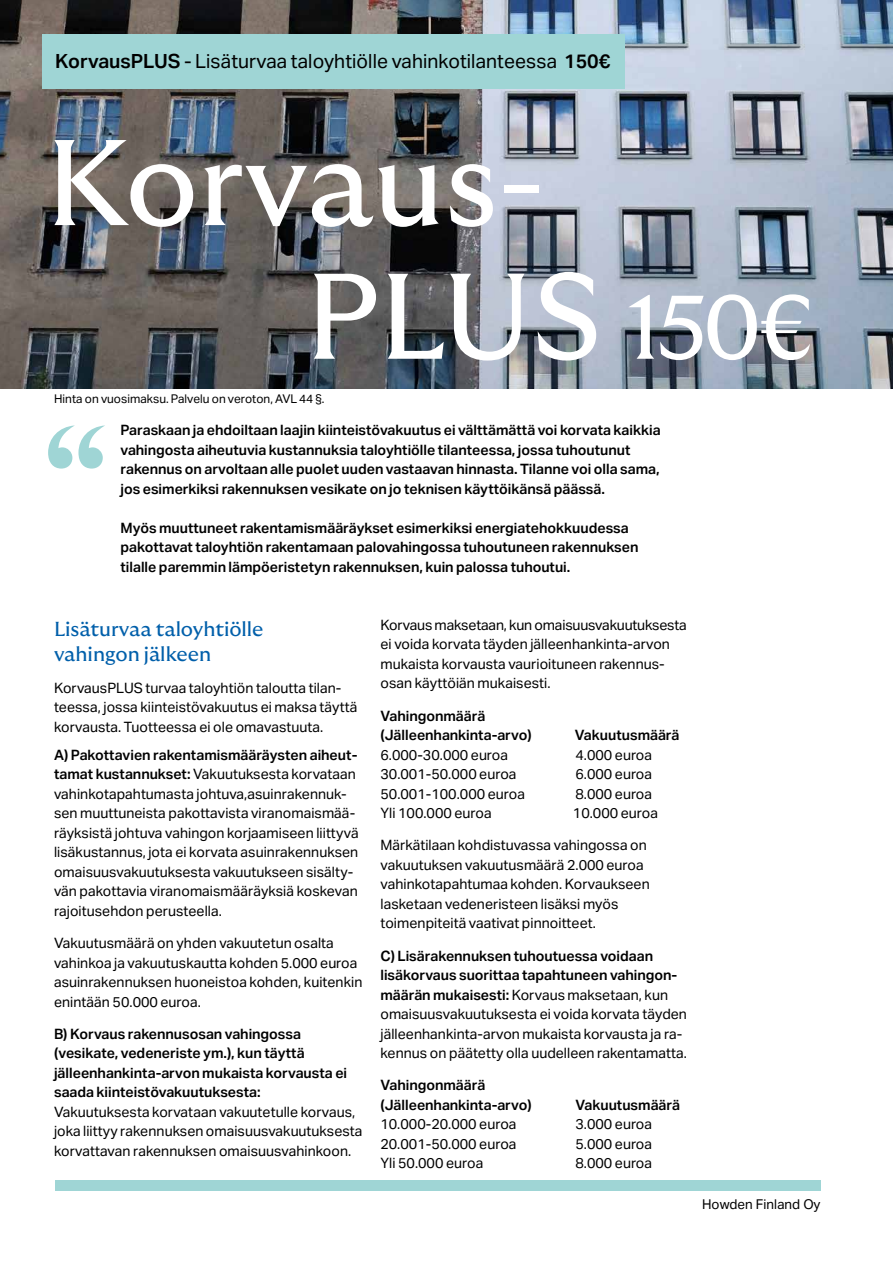
<style>
.page{position:relative;width:893px;height:1263px;background:#fff}
.page>*{position:absolute;margin:0;border:0;box-sizing:border-box;transform-origin:0 0}
.t1{font:172.5px "GT Ultra Median";color:#9fd5d5}
.t2{font:121.5px/133.6px "GT Ultra Median";letter-spacing:-.005em;color:#fff}
.t3{font:20.25px/24.3px "GT Ultra Median";color:#005faa}
.t4{font:19.5px "Aktiv Grotesk";color:#000}
.t5{font:14.25px/19.5px "Aktiv Grotesk";color:#000}
.t6{font:600 14.25px/19.5px "Aktiv Grotesk";color:#000}
.t7{font:13.5px "Aktiv Grotesk";color:#000}
.t8{font:12px "Aktiv Grotesk";color:#000}
.s1{font-weight:600}
.s2{font-size:90px}
</style>
<div class="page">
<img style="left:0;top:0;width:893px;height:388px">
<div style="left:43px;top:34px;width:582px;height:55px;background:#9fd5d5"></div>
<div style="left:55px;top:1180px;width:766px;height:11px;background:#9fd5d5"></div>
<h3 class="t4" style="left:55px;top:50px;width:557px"><span class="s1">KorvausPLUS</span> - Lisäturvaa taloyhtiölle vahinkotilanteessa <span class="s1">150€</span></h3>
<h2 class="t2" style="left:305px;top:117px;width:510px;text-indent:-260px">Korvaus-<br>PLUS <span class="s2">150€</span></h2>
<p class="t8" style="left:54px;top:391px;width:272px">Hinta on vuosimaksu. Palvelu on veroton, AVL 44 §.</p>
<h1 class="t1" style="left:38px;top:399px;width:76px">“</h1>
<p class="t6" style="left:120px;top:421px;width:542px">Paraskaan ja ehdoiltaan laajin kiinteistövakuutus ei välttämättä voi korvata kaikkia vahingosta aiheutuvia kustannuksia taloyhtiölle tilanteessa, jossa tuhoutunut rakennus on arvoltaan alle puolet uuden vastaavan hinnasta. Tilanne voi olla sama, jos esimerkiksi rakennuksen vesikate on jo teknisen käyttöikänsä päässä.</p>
<p class="t6" style="left:120px;top:518px;width:519px">Myös muuttuneet rakentamismääräykset esimerkiksi energiatehokkuudessa pakottavat taloyhtiön rakentamaan palovahingossa tuhoutuneen rakennuksen tilalle paremmin lämpöeristetyn rakennuksen, kuin palossa tuhoutui.</p>
<h3 class="t3" style="left:54px;top:617px;width:211px">Lisäturvaa taloyhtiölle vahingon jälkeen</h3>
<p class="t5" style="left:54px;top:678px;width:305px">KorvausPLUS turvaa taloyhtiön taloutta tilan&shy;teessa, jossa kiinteistövakuutus ei maksa täyttä korvausta. Tuotteessa ei ole omavastuuta.</p>
<p class="t5" style="left:54px;top:745px;width:306px"><span class="s1">A) Pakottavien rakentamismääräysten aiheut&shy;tamat kustannukset:</span> Vakuutuksesta korvataan vahinkotapahtumasta johtuva,asuinrakennuk&shy;sen muuttuneista pakottavista viranomaismää&shy;räyksistä johtuva vahingon korjaamiseen liittyvä lisäkustannus, jota ei korvata asuinrakennuksen omaisuusvakuutuksesta vakuutukseen sisälty&shy;vän pakottavia viranomaismääräyksiä koskevan rajoitusehdon perusteella.</p>
<p class="t5" style="left:54px;top:933px;width:310px">Vakuutusmäärä on yhden vakuutetun osalta vahinkoa ja vakuutuskautta kohden 5.000 euroa asuinrakennuksen huoneistoa kohden, kuitenkin enintään 50.000 euroa.</p>
<p class="t6" style="left:54px;top:1024px;width:295px">B) Korvaus rakennusosan vahingossa (vesikate, vedeneriste ym.), kun täyttä jälleenhankinta-arvon mukaista korvausta ei saada kiinteistövakuutuksesta:</p>
<p class="t5" style="left:54px;top:1102px;width:310px">Vakuutuksesta korvataan vakuutetulle korvaus, joka liittyy rakennuksen omaisuusvakuutuksesta korvattavan rakennuksen omaisuusvahinkoon.</p>
<p class="t5" style="left:380px;top:615px;width:308px">Korvaus maksetaan, kun omaisuusvakuutuksesta ei voida korvata täyden jälleenhankinta-arvon mukaista korvausta vaurioituneen rakennus&shy;osan käyttöiän mukaisesti.</p>
<p class="t6" style="left:380px;top:706px;width:153px">Vahingonmäärä (Jälleenhankinta-arvo)</p>
<p class="t6" style="left:575px;top:725px;width:106px">Vakuutusmäärä</p>
<p class="t5" style="left:380px;top:745px;width:129px">6.000-30.000 euroa</p>
<p class="t5" style="left:575px;top:745px;width:78px">4.000 euroa</p>
<p class="t5" style="left:380px;top:764px;width:138px">30.001-50.000 euroa</p>
<p class="t5" style="left:575px;top:764px;width:78px">6.000 euroa</p>
<p class="t5" style="left:380px;top:784px;width:146px">50.001-100.000 euroa</p>
<p class="t5" style="left:575px;top:784px;width:78px">8.000 euroa</p>
<p class="t5" style="left:380px;top:803px;width:113px">Yli 100.000 euroa</p>
<p class="t5" style="left:573px;top:803px;width:87px">10.000 euroa</p>
<p class="t5" style="left:380px;top:836px;width:271px">Märkätilaan kohdistuvassa vahingossa on vakuutuksen vakuutusmäärä 2.000 euroa vahinkotapahtumaa kohden. Korvaukseen lasketaan vedeneristeen lisäksi myös toimenpiteitä vaativat pinnoitteet.</p>
<p class="t5" style="left:380px;top:946px;width:308px"><span class="s1">C) Lisärakennuksen tuhoutuessa voidaan lisäkorvaus suorittaa tapahtuneen vahingon&shy;määrän mukaisesti:</span> Korvaus maksetaan, kun omaisuusvakuutuksesta ei voida korvata täyden jälleenhankinta-arvon mukaista korvausta ja ra&shy;kennus on päätetty olla uudelleen rakentamatta.</p>
<p class="t6" style="left:380px;top:1076px;width:153px">Vahingonmäärä (Jälleenhankinta-arvo)</p>
<p class="t6" style="left:575px;top:1095px;width:106px">Vakuutusmäärä</p>
<p class="t5" style="left:380px;top:1115px;width:138px">10.000-20.000 euroa</p>
<p class="t5" style="left:575px;top:1115px;width:78px">3.000 euroa</p>
<p class="t5" style="left:380px;top:1134px;width:138px">20.001-50.000 euroa</p>
<p class="t5" style="left:575px;top:1134px;width:78px">5.000 euroa</p>
<p class="t5" style="left:380px;top:1154px;width:104px">Yli 50.000 euroa</p>
<p class="t5" style="left:575px;top:1154px;width:78px">8.000 euroa</p>
<p class="t7" style="left:702px;top:1196px;width:120px">Howden Finland Oy</p>
</div>
